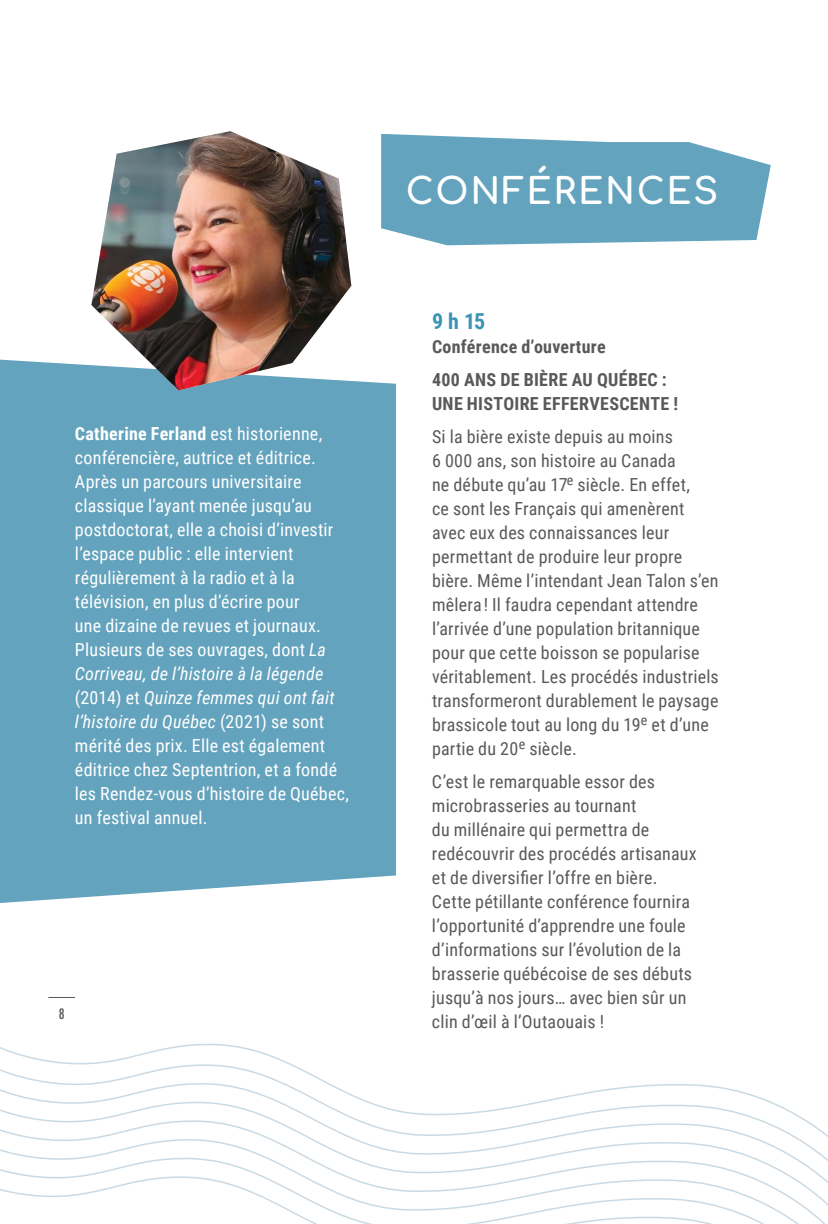
<style>
.page{position:relative;width:828px;height:1224px;background:#fff}
.page>*{position:absolute;margin:0;border:0;box-sizing:border-box;transform-origin:0 0}
.t1{font:700 36px "Comfortaa";letter-spacing:.05em;color:#fff}
.t2{font:700 22px "Roboto Condensed";color:#3b94b3}
.t3{font:18px/24px "Roboto Condensed";letter-spacing:.01em;color:#58595b}
.t4{font:18px/24px "Roboto Condensed";letter-spacing:.01em;color:#fff}
.t5{font:700 18px/33px "Roboto Condensed";letter-spacing:.015em;color:#58595b}
.t6{font:500 condensed 14px "Futura";color:#58595b}
.s1{font-weight:700}
.s2{font-style:italic}
</style>
<div class="page">
<svg style="left:48px;top:997px;width:27px;height:1px"></svg>
<svg style="left:381px;top:134px;width:390px;height:111px;background:#75adc4"></svg>
<div style="left:0;top:360px;width:396px;height:543px;background:#64a3bd"></div>
<img style="left:91px;top:131px;width:260px;height:259px">
<svg style="left:0;top:1043px;width:828px;height:181px"></svg>
<p class="t4" style="left:75px;top:421px;width:276px"><span class="s1">Catherine Ferland</span> est historienne, conférencière, autrice et éditrice.<br>Après un parcours universitaire classique l’ayant menée jusqu’au postdoctorat, elle a choisi d’investir l’espace public : elle intervient régulièrement à la radio et à la télévision, en plus d’écrire pour<br>une dizaine de revues et journaux.<br>Plusieurs de ses ouvrages, dont <span class="s2">La Corriveau, de l’histoire à la légende </span>(2014) et <span class="s2">Quinze femmes qui ont fait l’histoire du Québec</span> (2021) se sont mérité des prix. Elle est également éditrice chez Septentrion, et a fondé les Rendez-vous d’histoire de Québec, un festival annuel.</p>
<p class="t6" style="left:59px;top:1004px;width:7px">8</p>
<h1 class="t1" style="left:406px;top:159px;width:314px">CONFÉRENCES</h1>
<p class="t2" style="left:432px;top:306px;width:55px">9 h 15</p>
<p class="t5" style="left:432px;top:329px;width:236px">Conférence d’ouverture<br>400 ANS DE BIÈRE AU QUÉBEC :</p>
<p class="t5" style="left:432px;top:386px;width:248px">UNE HISTOIRE EFFERVESCENTE !</p>
<p class="t3" style="left:432px;top:424px;width:288px">Si la bière existe depuis au moins<br>6 000 ans, son histoire au Canada<br>ne débute qu’au 17<sup>e</sup> siècle. En effet,<br>ce sont les Français qui amenèrent avec eux des connaissances leur permettant de produire leur propre bière. Même l’intendant Jean Talon s’en mêlera ! Il faudra cependant attendre l’arrivée d’une population britannique pour que cette boisson se popularise véritablement. Les procédés industriels transformeront durablement le paysage brassicole tout au long du 19<sup>e</sup> et d’une partie du 20<sup>e</sup> siècle.</p>
<p class="t3" style="left:432px;top:769px;width:266px">C’est le remarquable essor des microbrasseries au tournant<br>du millénaire qui permettra de redécouvrir des procédés artisanaux et de diversifier l’offre en bière.<br>Cette pétillante conférence fournira l’opportunité d’apprendre une foule d’informations sur l’évolution de la brasserie québécoise de ses débuts jusqu’à nos jours… avec bien sûr un clin d’œil à l’Outaouais !</p>
</div>
